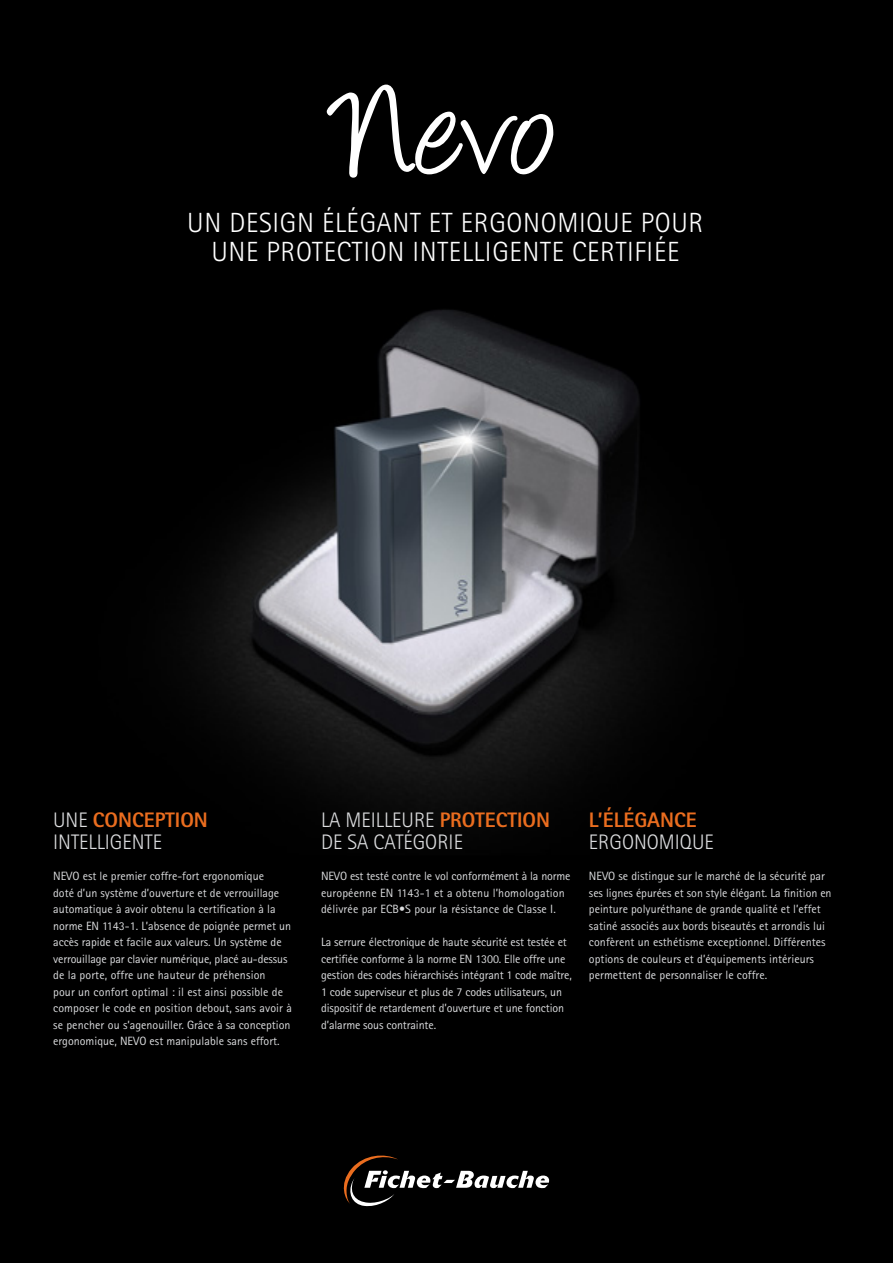
<style>
.page{position:relative;width:893px;height:1263px;background:#fff}
.page>*{position:absolute;margin:0;border:0;box-sizing:border-box;transform-origin:0 0}
.t1{font:155.7px "Angelina";color:#fff}
.t2{font:300 27.75px/28.5px "Rotis Sans Serif Std";letter-spacing:.025em;color:#fff;text-align:center}
.t3{font:300 21px/22.5px "Rotis Sans Serif Std";color:#dcdddf}
.t4{font:12px/16.5px "Rotis Sans Serif Std";color:#dcdddf}
.s1{font-weight:800;color:#ea6d1f}
</style>
<div class="page">
<img style="left:0;top:0;width:893px;height:1263px">
<svg style="left:344px;top:1155px;width:205px;height:51px;background:#2b2927"></svg>
<p class="t1" style="left:334px;top:66px;width:226px">Nevo</p>
<p class="t2" style="left:187px;top:208px;width:518px">UN DESIGN ÉLÉGANT ET ERGONOMIQUE POUR<br>UNE PROTECTION INTELLIGENTE CERTIFIÉE</p>
<p class="t3" style="left:53px;top:808px;width:156px">UNE <span class="s1">CONCEPTION<br></span>INTELLIGENTE</p>
<p class="t3" style="left:321px;top:808px;width:231px">LA MEILLEURE <span class="s1">PROTECTION<br></span>DE SA CATÉGORIE</p>
<p class="t3" style="left:589px;top:808px;width:126px"><span class="s1">L’ÉLÉGANCE<br></span>ERGONOMIQUE</p>
<p class="t4" style="left:53px;top:868px;width:240px">NEVO est le premier coffre-fort ergonomique<br>doté d’un système d’ouverture et de verrouillage automatique à avoir obtenu la certification à la norme EN 1143-1. L’absence de poignée permet un accès rapide et facile aux valeurs. Un système de verrouillage par clavier numérique, placé au-dessus de la porte, offre une hauteur de préhension<br>pour un confort optimal : il est ainsi possible de composer le code en position debout, sans avoir à se pencher ou s’agenouiller. Grâce à sa conception ergonomique, NEVO est manipulable sans effort.</p>
<p class="t4" style="left:321px;top:868px;width:251px">NEVO est testé contre le vol conformément à la norme européenne EN 1143-1 et a obtenu l’homologation délivrée par ECB•S pour la résistance de Classe I.</p>
<p class="t4" style="left:321px;top:934px;width:252px">La serrure électronique de haute sécurité est testée et certifiée conforme à la norme EN 1300. Elle offre une gestion des codes hiérarchisés intégrant 1 code maître, 1 code superviseur et plus de 7 codes utilisateurs, un dispositif de retardement d’ouverture et une fonction d’alarme sous contrainte.</p>
<p class="t4" style="left:589px;top:868px;width:244px">NEVO se distingue sur le marché de la sécurité par ses lignes épurées et son style élégant. La finition en peinture polyuréthane de grande qualité et l’effet satiné associés aux bords biseautés et arrondis lui confèrent un esthétisme exceptionnel. Différentes options de couleurs et d’équipements intérieurs permettent de personnaliser le coffre.</p>
</div>
